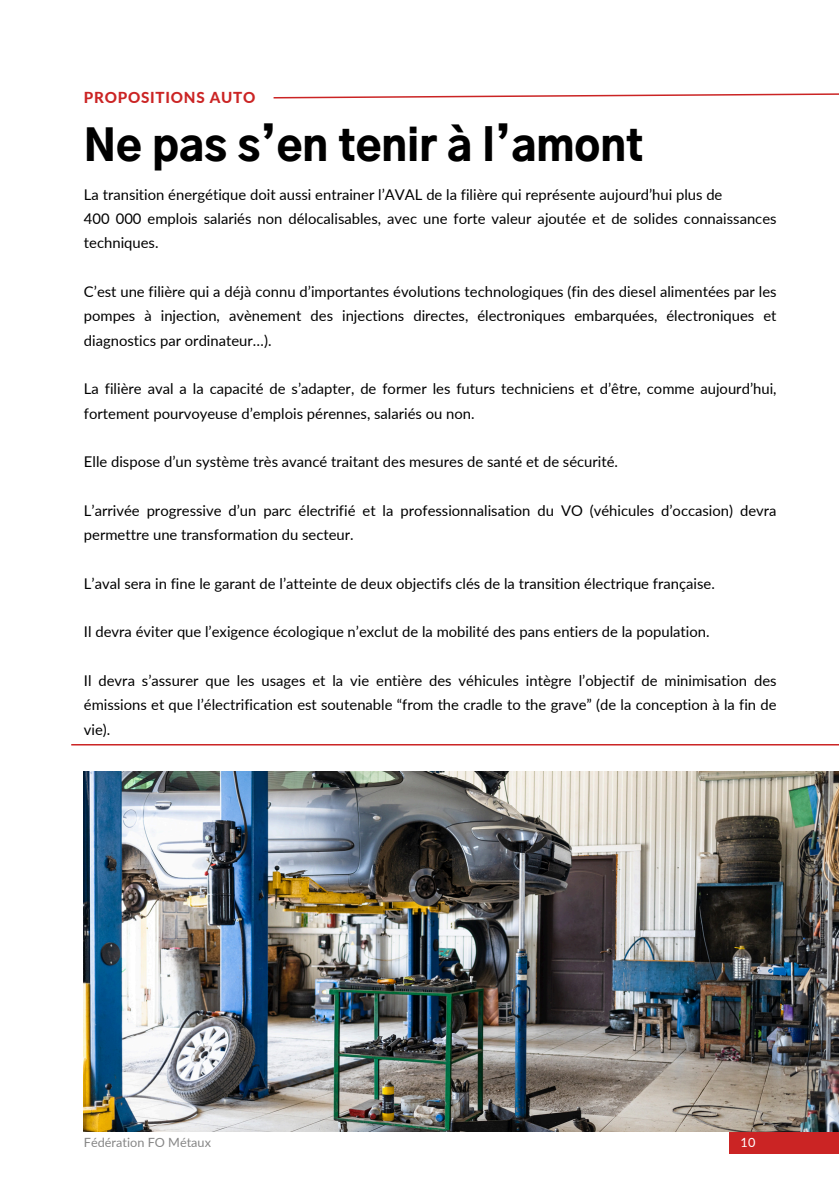
<style>
.page{position:relative;width:839px;height:1191px;background:#fff}
.page>*{position:absolute;margin:0;border:0;box-sizing:border-box;transform-origin:0 0}
.t1{font:900 42.2px "Gothic A1";color:#000}
.t2{font:800 15.2px "Lato";letter-spacing:.05em;color:#cb2424}
.t3{font:14.8px/24.4px "Lato";color:#000}
.t4{font:12.6px "Lato";color:#868686}
.t5{font:12.6px "Lato";color:#fff}
</style>
<div class="page">
<svg style="left:273px;top:93px;width:565px;height:6px"></svg>
<div style="left:729px;top:1132px;width:109px;height:22px;background:#cb2424"></div>
<hr style="left:71px;top:744px;width:767px;height:2px;background:#cb2424">
<img style="left:84px;top:771px;width:754px;height:360px">
<p class="t2" style="left:84px;top:88px;width:173px">PROPOSITIONS AUTO</p>
<h1 class="t1" style="left:84px;top:127px;width:560px">Ne pas s’en tenir à l’amont</h1>
<h3 class="t3" style="left:84px;top:182px;width:694px">La transition énergétique doit aussi entrainer l’AVAL de la filière qui représente aujourd’hui plus de<br>400 000 emplois salariés non délocalisables, avec une forte valeur ajoutée et de solides connaissances techniques.</h3>
<h3 class="t3" style="left:84px;top:279px;width:694px;text-align:justify">C’est une filière qui a déjà connu d’importantes évolutions technologiques (fin des diesel alimentées par les pompes à injection, avènement des injections directes, électroniques embarquées, électroniques et diagnostics par ordinateur…).</h3>
<h3 class="t3" style="left:84px;top:376px;width:694px">La filière aval a la capacité de s’adapter, de former les futurs techniciens et d’être, comme aujourd’hui, fortement pourvoyeuse d’emplois pérennes, salariés ou non.</h3>
<h3 class="t3" style="left:84px;top:449px;width:535px">Elle dispose d’un système très avancé traitant des mesures de santé et de sécurité.</h3>
<h3 class="t3" style="left:84px;top:498px;width:694px">L’arrivée progressive d’un parc électrifié et la professionnalisation du VO (véhicules d’occasion) devra permettre une transformation du secteur.</h3>
<h3 class="t3" style="left:84px;top:571px;width:632px">L’aval sera in fine le garant de l’atteinte de deux objectifs clés de la transition électrique française.</h3>
<h3 class="t3" style="left:84px;top:620px;width:627px">Il devra éviter que l’exigence écologique n’exclut de la mobilité des pans entiers de la population.</h3>
<h3 class="t3" style="left:84px;top:668px;width:694px;text-align:justify">Il devra s’assurer que les usages et la vie entière des véhicules intègre l’objectif de minimisation des émissions et que l’électrification est soutenable “from the cradle to the grave” (de la conception à la fin de vie).</h3>
<p class="t4" style="left:84px;top:1135px;width:129px">Fédération FO Métaux</p>
<h2 class="t5" style="left:740px;top:1135px;width:17px">10</h2>
</div>
